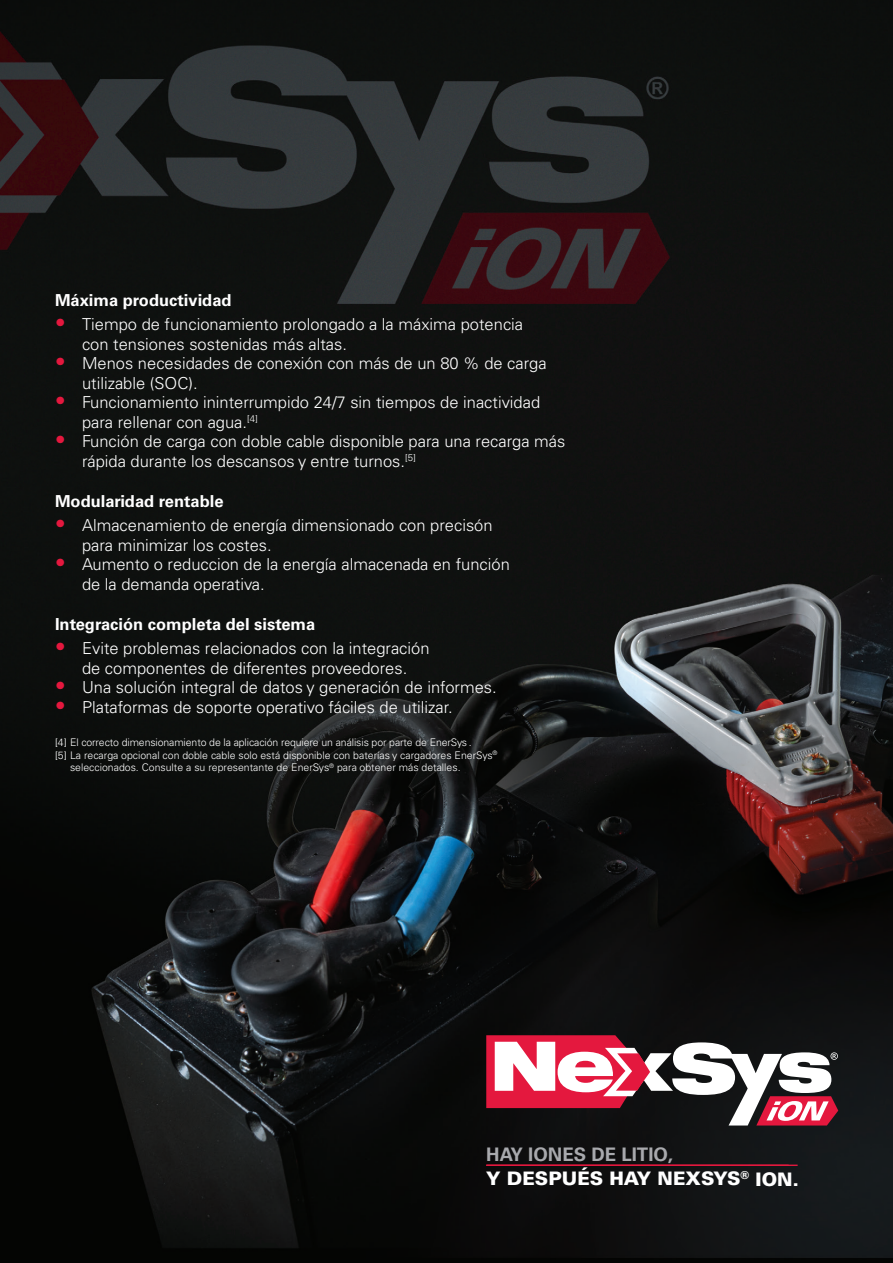
<style>
.page{position:relative;width:893px;height:1263px;background:#fff}
.page>*{position:absolute;margin:0;border:0;box-sizing:border-box;transform-origin:0 0}
.t1{font:900 18.6px "Univers LT Pro 75";color:#fff}
.t2{font:700 18.6px "Univers LT Pro 65";color:#a8a9ad}
.t3{font:300 16.5px/19.5px "Univers LT Pro 45";color:#fff}
.t4{font:700 16.5px "Univers LT Pro 65";color:#fff}
.t5{font:300 10.5px "Univers LT Pro 45";color:#fff}
.s1{font-size:21px;color:#e4183e}
</style>
<div class="page">
<img style="left:0;top:0;width:893px;height:1263px">
<svg style="left:486px;top:1035px;width:352px;height:90px"></svg>
<hr style="left:486px;top:1164px;width:312px;height:2px;background:#e4183e">
<p class="t4" style="left:55px;top:291px;width:178px">Máxima productividad</p>
<p class="t3" style="left:82px;top:315px;width:443px;text-indent:-27px"><span class="s1">•</span> Tiempo de funcionamiento prolongado a la máxima potencia con tensiones sostenidas más altas.</p>
<p class="t3" style="left:82px;top:354px;width:466px;text-indent:-27px"><span class="s1">•</span> Menos necesidades de conexión con más de un 80 % de carga utilizable (SOC).</p>
<p class="t3" style="left:82px;top:393px;width:460px;text-indent:-27px"><span class="s1">•</span> Funcionamiento ininterrumpido 24/7 sin tiempos de inactividad para rellenar con agua.<sup>[4]</sup></p>
<p class="t3" style="left:82px;top:432px;width:485px;text-indent:-27px"><span class="s1">•</span> Función de carga con doble cable disponible para una recarga más rápida durante los descansos y entre turnos.<sup>[5]</sup></p>
<p class="t4" style="left:55px;top:492px;width:170px">Modularidad rentable</p>
<p class="t3" style="left:82px;top:516px;width:412px;text-indent:-27px"><span class="s1">•</span> Almacenamiento de energía dimensionado con precisón para minimizar los costes.</p>
<p class="t3" style="left:82px;top:555px;width:429px;text-indent:-27px"><span class="s1">•</span> Aumento o reduccion de la energía almacenada en función de la demanda operativa.</p>
<p class="t4" style="left:55px;top:615px;width:262px">Integración completa del sistema</p>
<p class="t3" style="left:55px;top:639px;width:376px;text-align:center"><span class="s1">•</span> Evite problemas relacionados con la integración de componentes de diferentes proveedores.</p>
<p class="t3" style="left:55px;top:678px;width:443px"><span class="s1">•</span> Una solución integral de datos y generación de informes.</p>
<p class="t3" style="left:55px;top:697px;width:399px"><span class="s1">•</span> Plataformas de soporte operativo fáciles de utilizar.</p>
<p class="t5" style="left:55px;top:736px;width:418px">[4] El correcto dimensionamiento de la aplicación requiere un análisis por parte de EnerSys .</p>
<p class="t5" style="left:55px;top:748px;width:444px">[5] La recarga opcional con doble cable solo está disponible con baterías y cargadores EnerSys<sup>®</sup></p>
<p class="t5" style="left:70px;top:761px;width:392px">seleccionados. Consulte a su representante de EnerSys<sup>®</sup> para obtener más detalles.</p>
<p class="t2" style="left:486px;top:1143px;width:188px">HAY IONES DE LITIO,</p>
<p class="t1" style="left:486px;top:1167px;width:314px">Y DESPUÉS HAY NEXSYS<sup>®</sup> ION.</p>
</div>
